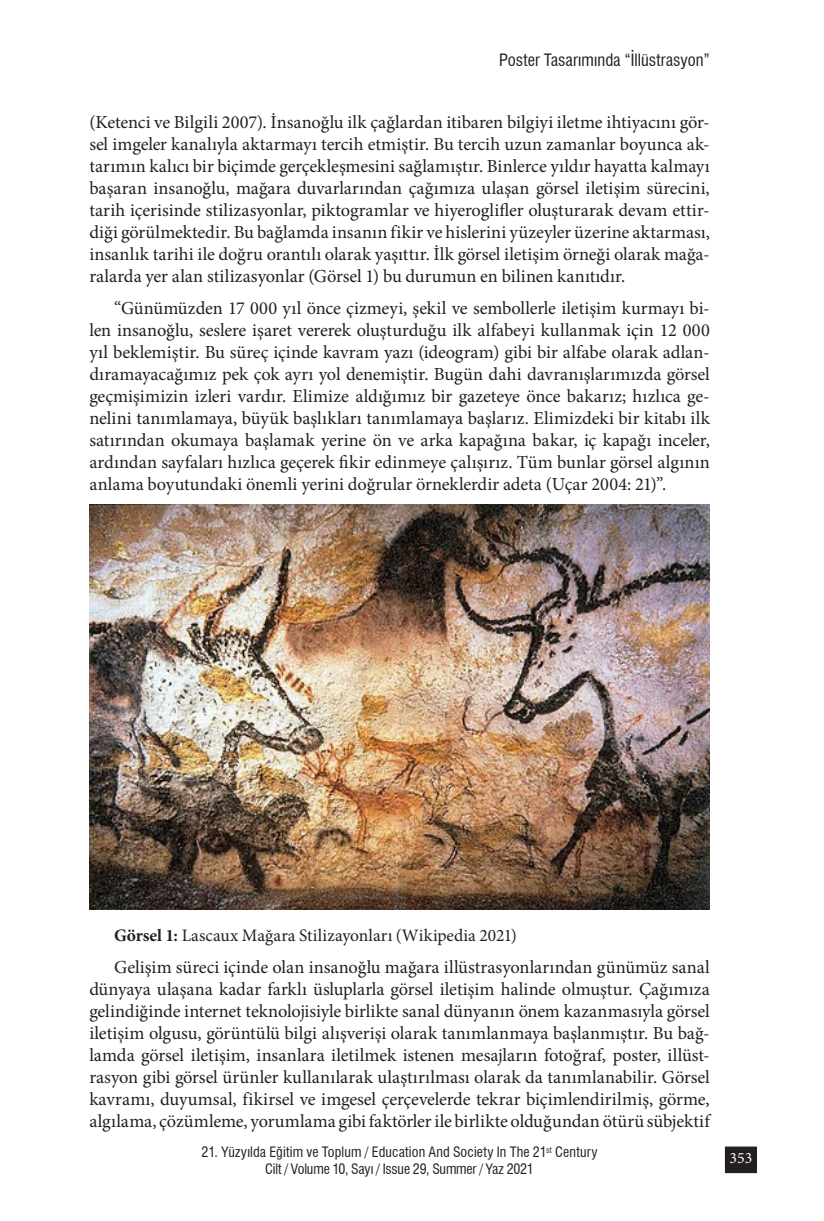
<style>
.page{position:relative;width:824px;height:1221px;background:#fff}
.page>*{position:absolute;margin:0;border:0;box-sizing:border-box;transform-origin:0 0}
.düz_yazı{font:18.38px/22.1px "Minion Pro";color:#231f20;text-align:justify}
.düz_yazı-2{font:17.5px "Minion Pro";color:#231f20}
.t1{font:condensed 16.62px "Swiss 721 BT";color:#231f20}
.t2{font:15.75px "Minion Pro";color:#fff}
.t3{font:condensed 14px/16.8px "Swiss 721 BT";letter-spacing:.005em;color:#231f20;text-align:center}
.s1{font-weight:700}
</style>
<div class="page">
<div style="left:724px;top:1146px;width:33px;height:26px;background:#231f20;border:1px solid #231f20"></div>
<img style="left:89px;top:504px;width:620px;height:405px">
<p class="t1" style="left:499px;top:50px;width:212px">Poster Tasarımında “İllüstrasyon”</p>
<p class="düz_yazı" style="left:89px;top:111px;width:622px">(Ketenci ve Bilgili 2007). İnsanoğlu ilk çağlardan itibaren bilgiyi iletme ihtiyacını gör&shy;sel imgeler kanalıyla aktarmayı tercih etmiştir. Bu tercih uzun zamanlar boyunca ak&shy;tarımın kalıcı bir biçimde gerçekleşmesini sağlamıştır. Binlerce yıldır hayatta kalmayı başaran insanoğlu, mağara duvarlarından çağımıza ulaşan görsel iletişim sürecini, tarih içerisinde stilizasyonlar, piktogramlar ve hiyeroglifler oluşturarak devam ettir&shy;diği görülmektedir. Bu bağlamda insanın fikir ve hislerini yüzeyler üzerine aktarması, insanlık tarihi ile doğru orantılı olarak yaşıttır. İlk görsel iletişim örneği olarak mağa&shy;ralarda yer alan stilizasyonlar (Görsel 1) bu durumun en bilinen kanıtıdır.</p>
<p class="düz_yazı" style="left:89px;top:297px;width:622px;text-indent:25px">“Günümüzden 17 000 yıl önce çizmeyi, şekil ve sembollerle iletişim kurmayı bi&shy;len insanoğlu, seslere işaret vererek oluşturduğu ilk alfabeyi kullanmak için 12 000 yıl beklemiştir. Bu süreç içinde kavram yazı (ideogram) gibi bir alfabe olarak adlan&shy;dıramayacağımız pek çok ayrı yol denemiştir. Bugün dahi davranışlarımızda görsel geçmişimizin izleri vardır. Elimize aldığımız bir gazeteye önce bakarız; hızlıca ge&shy;nelini tanımlamaya, büyük başlıkları tanımlamaya başlarız. Elimizdeki bir kitabı ilk satırından okumaya başlamak yerine ön ve arka kapağına bakar, iç kapağı inceler, ardından sayfaları hızlıca geçerek fikir edinmeye çalışırız. Tüm bunlar görsel algının anlama boyutundaki önemli yerini doğrular örneklerdir adeta (Uçar 2004: 21)”.</p>
<p class="düz_yazı-2" style="left:114px;top:923px;width:404px"><span class="s1">Görsel 1:</span> Lascaux Mağara Stilizayonları (Wikipedia 2021)</p>
<p class="düz_yazı" style="left:89px;top:955px;width:622px;text-indent:25px">Gelişim süreci içinde olan insanoğlu mağara illüstrasyonlarından günümüz sanal dünyaya ulaşana kadar farklı üsluplarla görsel iletişim halinde olmuştur. Çağımıza gelindiğinde internet teknolojisiyle birlikte sanal dünyanın önem kazanmasıyla görsel iletişim olgusu, görüntülü bilgi alışverişi olarak tanımlanmaya başlanmıştır. Bu bağ&shy;lamda görsel iletişim, insanlara iletilmek istenen mesajların fotoğraf, poster, illüst&shy;rasyon gibi görsel ürünler kullanılarak ulaştırılması olarak da tanımlanabilir. Görsel kavramı, duyumsal, fikirsel ve imgesel çerçevelerde tekrar biçimlendirilmiş, görme, algılama, çözümleme, yorumlama gibi faktörler ile birlikte olduğundan ötürü sübjektif</p>
<p class="t3" style="left:201px;top:1143px;width:397px">21. Yüzyılda Eğitim ve Toplum / Education And Society In The 21<sup>st</sup> Century<br>Cilt / Volume 10, Sayı / Issue 29, Summer / Yaz 2021</p>
<p class="t2" style="left:729px;top:1147px;width:24px">353</p>
</div>
